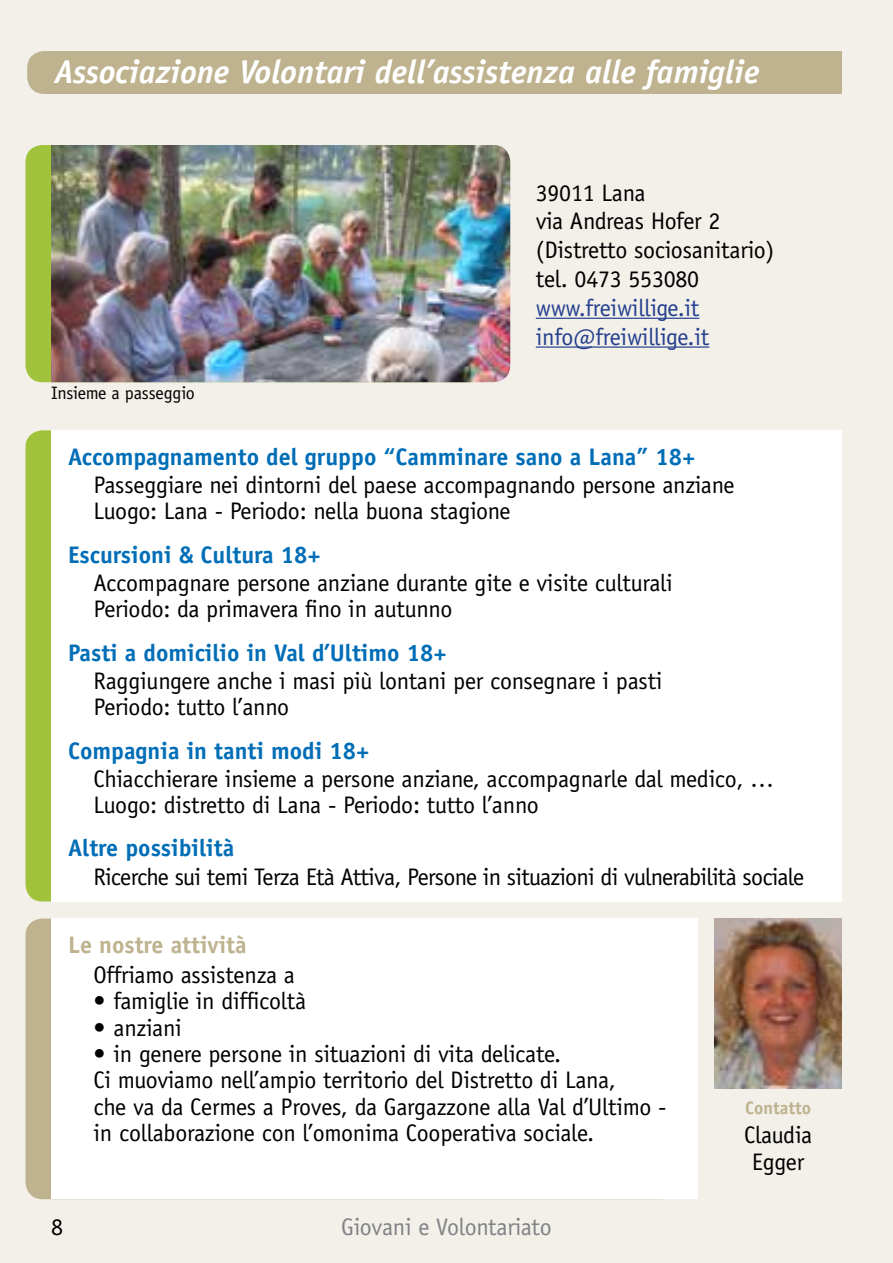
<style>
.page{position:relative;width:893px;height:1263px;background:#f2f0e9}
.page>*{position:absolute;margin:0;border:0;box-sizing:border-box;transform-origin:0 0}
.t1{font:italic 700 33px "Officina Sans Std";color:#fff}
.t2{font:24px/26.4px "Officina Sans Std";letter-spacing:-.01em;color:#000}
.t3{font:700 24px "Officina Sans Std";color:#006eb7}
.t4{font:24px "Officina Sans Std";letter-spacing:-.03em;color:#000}
.t5{font:24px/28.8px "Officina Sans Std";letter-spacing:-.01em;color:#25408f}
.t6{font:24px "Officina Sans Std";letter-spacing:-.01em;color:#808285}
.t7{font:700 24px "Officina Sans Std";color:#beb28f}
.t8{font:18px "Officina Sans Std";letter-spacing:-.01em;color:#000}
.t9{font:700 18px "Officina Sans Std";color:#beb28f}
</style>
<div class="page">
<div style="left:26px;top:145px;width:461px;height:237px;background:#a0c33b;border-radius:17px"></div>
<img style="left:51px;top:145px;width:459px;height:237px">
<div style="left:26px;top:430px;width:25px;height:471px;background:#a0c33b"></div>
<div style="left:51px;top:430px;width:791px;height:471px;background:#fff"></div>
<div style="left:26px;top:918px;width:652px;height:281px;background:#beb28f;border-radius:17px"></div>
<img style="left:714px;top:918px;width:128px;height:171px">
<div style="left:51px;top:918px;width:646px;height:281px;background:#fff"></div>
<hr style="left:536px;top:318px;width:163px;height:1px;background:#25408f">
<hr style="left:536px;top:346px;width:173px;height:2px;background:#25408f">
<div style="left:27px;top:51px;width:815px;height:43px;background:#beb28f"></div>
<h1 class="t1" style="left:54px;top:52px;width:706px">Associazione Volontari dell’assistenza alle famiglie</h1>
<p class="t8" style="left:51px;top:382px;width:145px">Insieme a passeggio</p>
<p class="t2" style="left:536px;top:178px;width:240px;line-height:28.8px">39011 Lana<br>via Andreas Hofer 2 (Distretto sociosanitario) tel. 0473 553080</p>
<p class="t5" style="left:536px;top:293px;width:175px">www.freiwillige.it info@freiwillige.it</p>
<p class="t3" style="left:68px;top:442px;width:629px">Accompagnamento del gruppo “Camminare sano a Lana” 18+</p>
<p class="t2" style="left:94px;top:472px;width:643px">Passeggiare nei dintorni del paese accompagnando persone anziane<br>Luogo: Lana - Periodo: nella buona stagione</p>
<p class="t3" style="left:68px;top:539px;width:254px">Escursioni &amp; Cultura 18+</p>
<p class="t2" style="left:94px;top:569px;width:581px">Accompagnare persone anziane durante gite e visite culturali<br>Periodo: da primavera fino in autunno</p>
<p class="t3" style="left:68px;top:637px;width:380px">Pasti a domicilio in Val d’Ultimo 18+</p>
<p class="t2" style="left:94px;top:667px;width:570px">Raggiungere anche i masi più lontani per consegnare i pasti<br>Periodo: tutto l’anno</p>
<p class="t3" style="left:68px;top:735px;width:303px">Compagnia in tanti modi 18+</p>
<p class="t2" style="left:94px;top:765px;width:682px">Chiacchierare insieme a persone anziane, accompagnarle dal medico, …<br>Luogo: distretto di Lana - Periodo: tutto l’anno</p>
<p class="t3" style="left:68px;top:833px;width:168px">Altre possibilità</p>
<p class="t4" style="left:94px;top:862px;width:712px">Ricerche sui temi Terza Età Attiva, Persone in situazioni di vulnerabilità sociale</p>
<p class="t7" style="left:68px;top:930px;width:180px">Le nostre attività</p>
<p class="t2" style="left:94px;top:961px;width:203px">Offriamo assistenza a</p>
<p class="t2" style="left:94px;top:988px;width:214px">• famiglie in difficoltà</p>
<p class="t2" style="left:94px;top:1014px;width:90px">• anziani</p>
<p class="t2" style="left:94px;top:1041px;width:574px">• in genere persone in situazioni di vita delicate.<br>Ci muoviamo nell’ampio territorio del Distretto di Lana,<br>che va da Cermes a Proves, da Gargazzone alla Val d’Ultimo - in collaborazione con l’omonima Cooperativa sociale.</p>
<p class="t2" style="left:51px;top:1213px;width:13px">8</p>
<p class="t6" style="left:341px;top:1213px;width:212px">Giovani e Volontariato</p>
<p class="t9" style="left:745px;top:1096px;width:67px">Contatto</p>
<p class="t2" style="left:744px;top:1122px;width:69px;text-align:center">Claudia<br>Egger</p>
</div>
